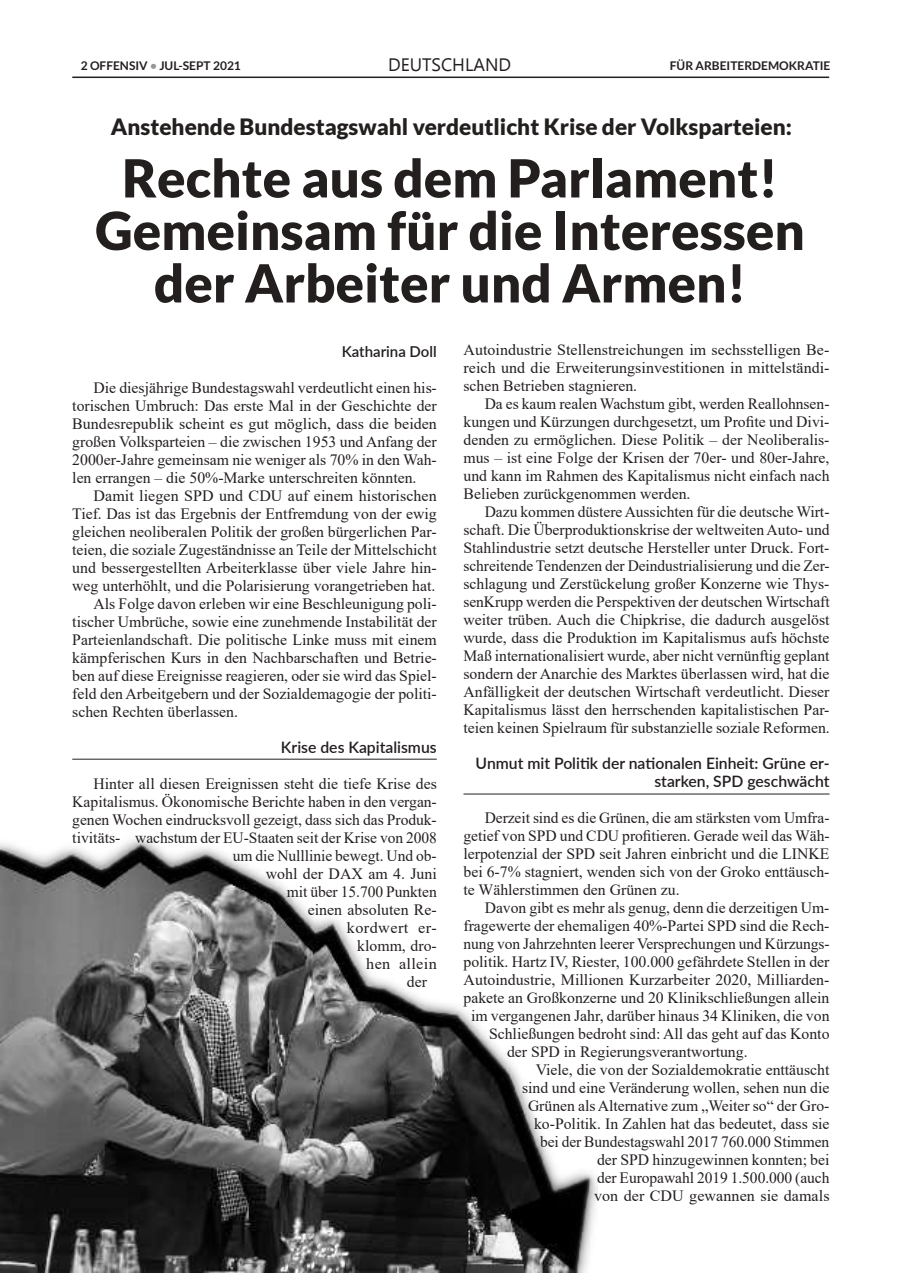
<style>
.page{position:relative;width:910px;height:1280px;background:#fff}
.page>*{position:absolute;margin:0;border:0;box-sizing:border-box;transform-origin:0 0}
.t1{font:900 52.5px/52.5px "Lato";color:#241f1f;text-align:center}
.t2{font:900 22.5px "Lato";color:#241f1f}
.t3{font:18px "Microsoft New Tai Lue";color:#241f1f}
.t4{font:15.75px/18px "Times New Roman";color:#241f1f;text-align:justify}
.t5{font:600 15.75px/18px "Lato";color:#241f1f;text-align:right}
.t6{font:15.75px "Times New Roman";letter-spacing:.025em;color:#241f1f}
.t7{font:15.75px "Times New Roman";letter-spacing:.02em;color:#241f1f}
.t8{font:600 15px "Lato";color:#241f1f}
.t9{font:700 12px "Lato";color:#241f1f}
.s1{color:#969698}
</style>
<div class="page">
<hr style="left:72px;top:77px;width:757px;height:1px;background:#241f1f">
<hr style="left:72px;top:759px;width:365px;height:1px;background:#241f1f">
<hr style="left:463px;top:794px;width:366px;height:1px;background:#241f1f">
<img style="left:0;top:838px;width:597px;height:434px">
<p class="t9" style="left:81px;top:59px;width:162px">2 OFFENSIV <span class="s1">•</span> JUL-SEPT 2021</p>
<p class="t3" style="left:388px;top:54px;width:125px">DEUTSCHLAND</p>
<p class="t9" style="left:670px;top:59px;width:162px">FÜR ARBEITERDEMOKRATIE</p>
<h2 class="t2" style="left:111px;top:113px;width:683px">Anstehende Bundestagswahl verdeutlicht Krise der Volksparteien:</h2>
<h1 class="t1" style="left:95px;top:151px;width:711px">Rechte aus dem Parlament!<br>Gemeinsam für die Interessen der Arbeiter und Armen!</h1>
<p class="t8" style="left:342px;top:340px;width:97px">Katharina Doll</p>
<p class="t4" style="left:72px;top:378px;width:366px;text-indent:21px">Die diesjährige Bundestagswahl verdeutlicht einen his&shy;torischen Umbruch: Das erste Mal in der Geschichte der Bundesrepublik scheint es gut möglich, dass die beiden großen Volksparteien – die zwischen 1953 und Anfang der 2000er-Jahre gemeinsam nie weniger als 70% in den Wah&shy;len errangen – die 50%-Marke unterschreiten könnten.</p>
<p class="t4" style="left:94px;top:486px;width:345px">Damit liegen SPD und CDU auf einem historischen</p>
<p class="t4" style="left:72px;top:504px;width:366px">Tief. Das ist das Ergebnis der Entfremdung von der ewig</p>
<p class="t4" style="left:72px;top:522px;width:366px">gleichen neoliberalen Politik der großen bürgerlichen Par-</p>
<p class="t4" style="left:72px;top:540px;width:366px">teien, die soziale Zugeständnisse an Teile der Mittelschicht</p>
<p class="t4" style="left:72px;top:558px;width:366px">und bessergestellten Arbeiterklasse über viele Jahre hin-</p>
<p class="t4" style="left:72px;top:576px;width:365px">weg unterhöhlt, und die Polarisierung vorangetrieben hat.</p>
<p class="t4" style="left:94px;top:594px;width:345px">Als Folge davon erleben wir eine Beschleunigung poli-</p>
<p class="t4" style="left:72px;top:612px;width:366px">tischer Umbrüche, sowie eine zunehmende Instabilität der</p>
<p class="t4" style="left:72px;top:630px;width:366px">Parteienlandschaft. Die politische Linke muss mit einem</p>
<p class="t4" style="left:72px;top:648px;width:366px">kämpferischen Kurs in den Nachbarschaften und Betrie-</p>
<p class="t4" style="left:72px;top:666px;width:366px">ben auf diese Ereignisse reagieren, oder sie wird das Spiel-</p>
<p class="t4" style="left:72px;top:684px;width:366px">feld den Arbeitgebern und der Sozialdemagogie der politi-</p>
<p class="t4" style="left:72px;top:702px;width:167px">schen Rechten überlassen.</p>
<p class="t5" style="left:281px;top:737px;width:157px">Krise des Kapitalismus</p>
<p class="t4" style="left:94px;top:774px;width:345px">Hinter all diesen Ereignissen steht die tiefe Krise des</p>
<p class="t4" style="left:72px;top:792px;width:366px">Kapitalismus. Ökonomische Berichte haben in den vergan-</p>
<p class="t4" style="left:72px;top:810px;width:366px">genen Wochen eindrucksvoll gezeigt, dass sich das Produk-</p>
<p class="t4" style="left:72px;top:828px;width:366px">tivitäts- wachstum der EU-Staaten seit der Krise von 2008</p>
<p class="t4" style="left:233px;top:846px;width:205px">um die Nulllinie bewegt. Und ob-</p>
<p class="t4" style="left:266px;top:864px;width:173px">wohl der DAX am 4. Juni</p>
<p class="t4" style="left:287px;top:882px;width:152px">mit über 15.700 Punkten</p>
<p class="t4" style="left:308px;top:900px;width:130px">einen absoluten Re-</p>
<p class="t6" style="left:347px;top:916px;width:91px">kordwert er-</p>
<p class="t4" style="left:357px;top:936px;width:81px">klomm, dro-</p>
<p class="t7" style="left:366px;top:952px;width:72px">hen allein</p>
<p class="t4" style="left:407px;top:972px;width:22px">der</p>
<p class="t4" style="left:463px;top:341px;width:367px">Autoindustrie Stellenstreichungen im sechsstelligen Be&shy;reich und die Erweiterungsinvestitionen in mittelständi&shy;schen Betrieben stagnieren.</p>
<p class="t4" style="left:463px;top:395px;width:368px;text-indent:21px">Da es kaum realen Wachstum gibt, werden Reallohnsen&shy;kungen und Kürzungen durchgesetzt, um Profite und Divi&shy;denden zu ermöglichen. Diese Politik – der Neoliberalis&shy;mus – ist eine Folge der Krisen der 70er- und 80er-Jahre, und kann im Rahmen des Kapitalismus nicht einfach nach Belieben zurückgenommen werden.</p>
<p class="t4" style="left:463px;top:503px;width:368px;text-indent:21px">Dazu kommen düstere Aussichten für die deutsche Wirt&shy;schaft. Die Überproduktionskrise der weltweiten Auto- und Stahlindustrie setzt deutsche Hersteller unter Druck. Fort&shy;schreitende Tendenzen der Deindustrialisierung und die Zer&shy;schlagung und Zerstückelung großer Konzerne wie Thys&shy;senKrupp werden die Perspektiven der deutschen Wirtschaft weiter trüben. Auch die Chipkrise, die dadurch ausgelöst wurde, dass die Produktion im Kapitalismus aufs höchste Maß internationalisiert wurde, aber nicht vernünftig geplant sondern der Anarchie des Marktes überlassen wird, hat die Anfälligkeit der deutschen Wirtschaft verdeutlicht. Dieser Kapitalismus lässt den herrschenden kapitalistischen Par&shy;teien keinen Spielraum für substanzielle soziale Reformen.</p>
<p class="t5" style="left:476px;top:754px;width:355px">Unmut mit Politik der nationalen Einheit: Grüne er&shy;starken, SPD geschwächt</p>
<p class="t4" style="left:463px;top:809px;width:368px;text-indent:21px">Derzeit sind es die Grünen, die am stärksten vom Umfra&shy;getief von SPD und CDU profitieren. Gerade weil das Wäh&shy;lerpotenzial der SPD seit Jahren einbricht und die LINKE bei 6-7% stagniert, wenden sich von der Groko enttäusch&shy;te Wählerstimmen den Grünen zu.</p>
<p class="t4" style="left:485px;top:899px;width:346px">Davon gibt es mehr als genug, denn die derzeitigen Um-</p>
<p class="t4" style="left:463px;top:917px;width:367px">fragewerte der ehemaligen 40%-Partei SPD sind die Rech-</p>
<p class="t4" style="left:463px;top:935px;width:367px">nung von Jahrzehnten leerer Versprechungen und Kürzungs-</p>
<p class="t4" style="left:463px;top:953px;width:368px">politik. Hartz IV, Riester, 100.000 gefährdete Stellen in der</p>
<p class="t4" style="left:463px;top:971px;width:367px">Autoindustrie, Millionen Kurzarbeiter 2020, Milliarden-</p>
<p class="t4" style="left:463px;top:989px;width:368px">pakete an Großkonzerne und 20 Klinikschließungen allein</p>
<p class="t4" style="left:471px;top:1007px;width:360px">im vergangenen Jahr, darüber hinaus 34 Kliniken, die von</p>
<p class="t4" style="left:489px;top:1025px;width:342px">Schließungen bedroht sind: All das geht auf das Konto</p>
<p class="t4" style="left:507px;top:1043px;width:242px">der SPD in Regierungsverantwortung.</p>
<p class="t4" style="left:536px;top:1061px;width:295px">Viele, die von der Sozialdemokratie enttäuscht</p>
<p class="t4" style="left:522px;top:1079px;width:309px">sind und eine Veränderung wollen, sehen nun die</p>
<p class="t4" style="left:528px;top:1097px;width:303px">Grünen als Alternative zum „Weiter so“ der Gro-</p>
<p class="t4" style="left:534px;top:1115px;width:297px">ko-Politik. In Zahlen hat das bedeutet, dass sie</p>
<p class="t4" style="left:540px;top:1133px;width:291px">bei der Bundestagswahl 2017 760.000 Stimmen</p>
<p class="t4" style="left:597px;top:1151px;width:234px">der SPD hinzugewinnen konnten; bei</p>
<p class="t4" style="left:597px;top:1169px;width:234px">der Europawahl 2019 1.500.000 (auch</p>
<p class="t4" style="left:594px;top:1187px;width:237px">von der CDU gewannen sie damals</p>
</div>
